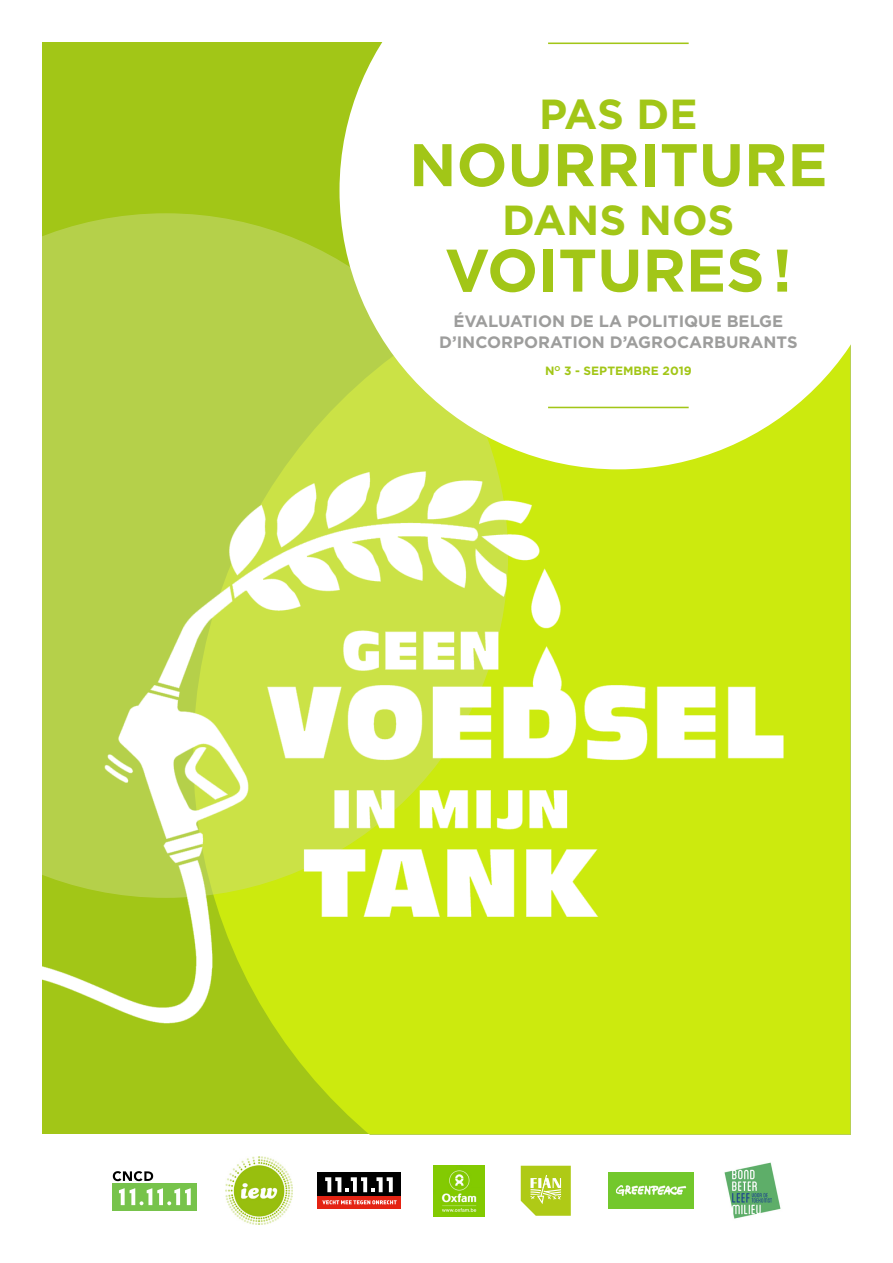
<style>
.page{position:relative;width:893px;height:1263px;background:#fff}
.page>*{position:absolute;margin:0;border:0;box-sizing:border-box;transform-origin:0 0}
.t1{font:700 60px "Gotham";color:#a2c617}
.t2{font:700 42px "Gotham";color:#a2c617}
.t3{font:700 16.5px/21px "Gotham";color:#9d9d9c;text-align:center}
.t4{font:700 12px "Gotham";color:#a2c617}
</style>
<div class="page">
<div style="left:43px;top:43px;width:807px;height:1091px;background:#a2c617"></div>
<svg style="left:276px;top:1029px;width:574px;height:105px;background:#c8e70e"></svg>
<div style="left:43px;top:213px;width:296px;height:191px;background:#b5d04a"></div>
<div style="left:339px;top:42px;width:512px;height:362px;background:#fff"></div>
<img style="left:42px;top:404px;width:809px;height:625px">
<img style="left:609px;top:1172px;width:85px;height:37px">
<img style="left:434px;top:1165px;width:51px;height:51px">
<img style="left:225px;top:1157px;width:68px;height:67px">
<svg style="left:521px;top:1166px;width:50px;height:50px;background:#bdd33f"></svg>
<div style="left:112px;top:1183px;width:85px;height:27px;background:#77c34b"></div>
<svg style="left:119px;top:1188px;width:72px;height:17px"></svg>
<svg style="left:113px;top:1171px;width:40px;height:10px"></svg>
<div style="left:317px;top:1173px;width:84px;height:36px;background:#000"></div>
<div style="left:317px;top:1196px;width:84px;height:13px;background:#e42313"></div>
<svg style="left:322px;top:1200px;width:75px;height:4px"></svg>
<svg style="left:325px;top:1177px;width:68px;height:15px"></svg>
<img style="left:724px;top:1162px;width:57px;height:57px">
<hr style="left:548px;top:43px;width:141px;height:1px;background:#a2c617">
<hr style="left:548px;top:407px;width:141px;height:1px;background:#a2c617">
<h2 class="t2" style="left:539px;top:86px;width:160px">PAS DE</h2>
<h1 class="t1" style="left:409px;top:125px;width:420px">NOURRITURE</h1>
<h2 class="t2" style="left:502px;top:192px;width:234px">DANS NOS</h2>
<h1 class="t1" style="left:445px;top:231px;width:349px">VOITURES !</h1>
<p class="t3" style="left:439px;top:311px;width:360px">ÉVALUATION DE LA POLITIQUE BELGE<br>D’INCORPORATION D’AGROCARBURANTS</p>
<p class="t4" style="left:545px;top:363px;width:148px">N<sup>O</sup> 3 - SEPTEMBRE 2019</p>
</div>
